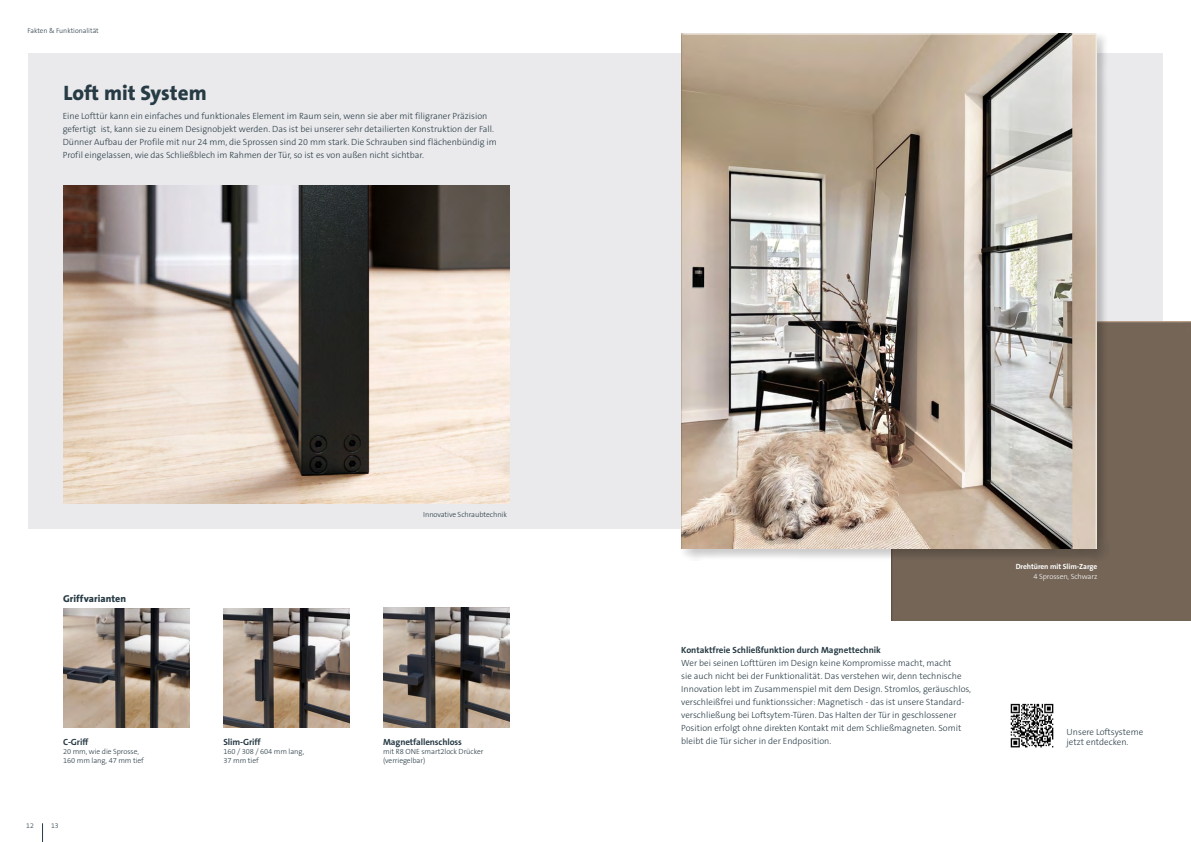
<style>
.page{position:relative;width:1191px;height:842px;background:#fff}
.page>*{position:absolute;margin:0;border:0;box-sizing:border-box;transform-origin:0 0}
.t1{font:800 21px "The Sans B8";color:#273b45}
.t2{font:800 10px "The Sans B8";color:#273b45}
.t3{font:300 9px/13px "The Sans B3";color:#273b45}
.t4{font:700 9px "The Sans B7";color:#273b45}
.t5{font:300 7.5px/9px "The Sans B3";letter-spacing:-.01em;color:#273b45}
.t6{font:700 7.5px "The Sans B7";letter-spacing:-.01em;color:#fff}
.t7{font:300 7.5px "The Sans B3";letter-spacing:-.01em;color:#fff}
.t8{font:300 7px "The Sans B3";color:#273b45}
</style>
<div class="page">
<svg style="left:42px;top:823px;width:1px;height:19px"></svg>
<div style="left:28px;top:53px;width:1134px;height:476px;background:#eaeaec"></div>
<div style="left:890px;top:320px;width:301px;height:301px;background:#746557"></div>
<div style="left:681px;top:33px;width:427px;height:527px;background:#000;opacity:.2"></div>
<div style="left:679px;top:33px;width:418px;height:516px;background:#000;opacity:.3"></div>
<img style="left:63px;top:185px;width:446px;height:318px">
<img style="left:63px;top:608px;width:126px;height:120px">
<img style="left:223px;top:608px;width:126px;height:120px">
<img style="left:383px;top:607px;width:126px;height:121px">
<img style="left:1010px;top:703px;width:44px;height:45px">
<p class="t8" style="left:27px;top:27px;width:73px">Fakten &amp; Funktionalität</p>
<h1 class="t1" style="left:64px;top:81px;width:145px">Loft mit System</h1>
<p class="t3" style="left:63px;top:109px;width:435px">Eine Lofttür kann ein einfaches und funktionales Element im Raum sein, wenn sie aber mit filigraner Präzision gefertigt ist, kann sie zu einem Designobjekt werden. Das ist bei unserer sehr detailierten Konstruktion der Fall.<br>Dünner Aufbau der Profile mit nur 24 mm, die Sprossen sind 20 mm stark. Die Schrauben sind flächenbündig im Profil eingelassen, wie das Schließblech im Rahmen der Tür, so ist es von außen nicht sichtbar.</p>
<p class="t2" style="left:63px;top:593px;width:65px">Griffvarianten</p>
<p class="t4" style="left:63px;top:737px;width:27px">C-Griff</p>
<p class="t5" style="left:63px;top:747px;width:82px">20 mm, wie die Sprosse,<br>160 mm lang, 47 mm tief</p>
<p class="t8" style="left:26px;top:822px;width:9px">12</p>
<p class="t8" style="left:51px;top:822px;width:9px">13</p>
<p class="t5" style="left:423px;top:510px;width:85px">Innovative Schraubtechnik</p>
<p class="t4" style="left:223px;top:737px;width:39px">Slim-Griff</p>
<p class="t5" style="left:223px;top:747px;width:82px">160 / 308 / 604 mm lang,<br>37 mm tief</p>
<p class="t4" style="left:383px;top:737px;width:80px">Magnetfallenschloss</p>
<p class="t5" style="left:383px;top:747px;width:102px">mit R8 ONE smart2lock Drücker (verriegelbar)</p>
<p class="t4" style="left:681px;top:646px;width:201px">Kontaktfreie Schließfunktion durch Magnettechnik</p>
<p class="t3" style="left:681px;top:657px;width:291px">Wer bei seinen Lofttüren im Design keine Kompromisse macht, macht<br>sie auch nicht bei der Funktionalität. Das verstehen wir, denn technische Innovation lebt im Zusammenspiel mit dem Design. Stromlos, geräuschlos, verschleißfrei und funktionssicher: Magnetisch - das ist unsere Standard&shy;verschließung bei Loftsytem-Türen. Das Halten der Tür in geschlossener Position erfolgt ohne direkten Kontakt mit dem Schließmagneten. Somit bleibt die Tür sicher in der Endposition.</p>
<p class="t6" style="left:1015px;top:562px;width:83px">Drehtüren mit Slim-Zarge</p>
<p class="t7" style="left:1033px;top:572px;width:65px">4 Sprossen, Schwarz</p>
<p class="t3" style="left:1066px;top:727px;width:78px;line-height:9.6px">Unsere Loftsysteme jetzt entdecken.</p>
</div>
